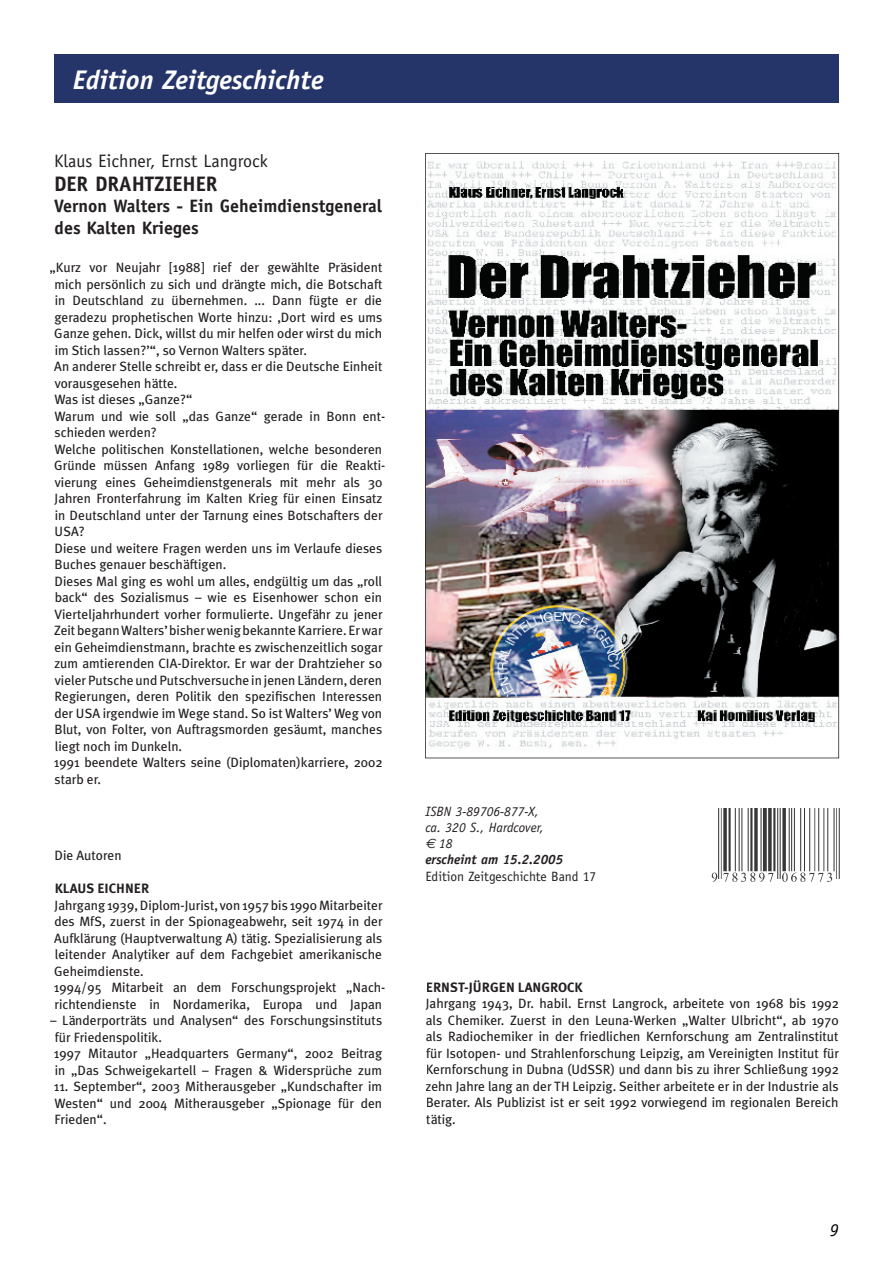
<style>
.page{position:relative;width:893px;height:1263px;background:#fff}
.page>*{position:absolute;margin:0;border:0;box-sizing:border-box;transform-origin:0 0}
.t1{font:italic 700 27px "Officina Sans";color:#fff}
.t2{font:700 21px "Officina Sans";color:#231f20}
.t3{font:700 18px/21.8px "Officina Sans";color:#231f20}
.t4{font:18px "Officina Sans";color:#231f20}
.t5{font:italic 18px "Officina Sans";color:#020404}
.t6{font:13.5px/16.5px "Meta Plus";color:#231f20}
.t7{font:italic 13.5px/16.2px "Officina Sans";color:#231f20}
.t8{font:700 13.5px "Meta Plus";color:#231f20}
.t9{font:13.5px "Officina Sans";color:#231f20}
.s1{font-family:"Euro Sans"}
.s2{font-weight:700}
</style>
<div class="page">
<img style="left:425px;top:153px;width:414px;height:605px">
<img style="left:711px;top:808px;width:129px;height:74px">
<div style="left:55px;top:54px;width:784px;height:49px;background:#25356a"></div>
<h1 class="t1" style="left:73px;top:64px;width:252px">Edition Zeitgeschichte</h1>
<h3 class="t4" style="left:54px;top:150px;width:215px">Klaus Eichner, Ernst Langrock</h3>
<h2 class="t2" style="left:54px;top:170px;width:165px">DER DRAHTZIEHER</h2>
<h3 class="t3" style="left:54px;top:195px;width:330px">Vernon Walters - Ein Geheimdienstgeneral des Kalten Krieges</h3>
<p class="t6" style="left:54px;top:259px;width:333px;text-indent:-4px">„Kurz vor Neujahr [1988] rief der gewählte Präsident mich persönlich zu sich und drängte mich, die Botschaft in Deutschland zu übernehmen. ... Dann fügte er die geradezu prophetischen Worte hinzu: ‚Dort wird es ums Ganze gehen. Dick, willst du mir helfen oder wirst du mich im Stich lassen?’“, so Vernon Walters später.<br>An anderer Stelle schreibt er, dass er die Deutsche Einheit vorausgesehen hätte.<br>Was ist dieses „Ganze?“<br>Warum und wie soll „das Ganze“ gerade in Bonn ent&shy;schieden werden?<br>Welche politischen Konstellationen, welche besonderen Gründe müssen Anfang 1989 vorliegen für die Reak ti&shy;vierung eines Geheimdienstgenerals mit mehr als 30<br>Jahren Fronterfahrung im Kalten Krieg für einen Einsatz in Deutschland unter der Tarnung eines Botschafters der USA?<br>Diese und weitere Fragen werden uns im Verlaufe dieses Buches genauer beschäftigen.<br>Dieses Mal ging es wohl um alles, endgültig um das „roll back“ des Sozialismus – wie es Eisenhower schon ein Vierteljahrhundert vorher formulierte. Ungefähr zu jener Zeit begann Walters’ bisher wenig bekannte Karriere. Er war ein Geheimdienstmann, brachte es zwischenzeitlich sogar zum amtierenden CIA-Direktor. Er war der Drahtzieher so vieler Putsche und Putschversuche in jenen Ländern, deren Regierungen, deren Politik den spezifischen Interessen der USA irgendwie im Wege stand. So ist Walters’ Weg von Blut, von Folter, von Auftragsmorden gesäumt, manches liegt noch im Dunkeln.<br>1991 beendete Walters seine (Diplomaten)karriere, 2002 starb er.</p>
<p class="t6" style="left:55px;top:847px;width:68px">Die Autoren</p>
<p class="t8" style="left:55px;top:881px;width:96px">KLAUS EICHNER</p>
<p class="t6" style="left:54px;top:897px;width:333px">Jahrgang 1939, Diplom-Jurist, von 1957 bis 1990 Mitarbeiter des MfS, zuerst in der Spionageabwehr, seit 1974 in der Aufklärung (Hauptverwaltung A) tätig. Spezialisierung als leitender Analytiker auf dem Fachgebiet amerikanische Geheimdienste.<br>1994/95 Mitarbeit an dem Forschungsprojekt „Nach&shy;richten dienste in Nordamerika, Europa und Japan</p>
<p class="t6" style="left:50px;top:1012px;width:334px">– Länderporträts und Analysen“ des Forschungsinstituts für Friedenspolitik.<br>1997 Mitautor „Headquarters Germany“, 2002 Beitrag in „Das Schweigekartell – Fragen &amp; Widersprüche zum</p>
<p class="t6" style="left:54px;top:1078px;width:330px;text-align:justify">11. September“, 2003 Mitherausgeber „Kundschafter im Westen“ und 2004 Mitherausgeber „Spionage für den Frieden“.</p>
<p class="t7" style="left:425px;top:803px;width:139px">ISBN 3-89706-877-X,<br>ca. 320 S., Hardcover,<br><span class="s1">€</span> 18<br><span class="s2">erscheint am 15.2.2005</span></p>
<p class="t9" style="left:425px;top:868px;width:173px">Edition Zeitgeschichte Band 17</p>
<p class="t8" style="left:426px;top:979px;width:158px">ERNST-JÜRGEN LANGROCK</p>
<p class="t6" style="left:426px;top:995px;width:415px;text-align:justify">Jahrgang 1943, Dr. habil. Ernst Langrock, arbeitete von 1968 bis 1992 als Chemiker. Zuerst in den Leuna-Werken „Walter Ulbricht“, ab 1970 als Radiochemiker in der friedlichen Kernforschung am Zentralinstitut für Isotopen- und Strahlenforschung Leipzig, am Vereinigten Institut für Kernforschung in Dubna (UdSSR) und dann bis zu ihrer Schließung 1992 zehn Jahre lang an der TH Leipzig. Seither arbeitete er in der Industrie als Berater. Als Publizist ist er seit 1992 vorwiegend im regionalen Bereich tätig.</p>
<h3 class="t5" style="left:830px;top:1219px;width:10px">9</h3>
</div>
